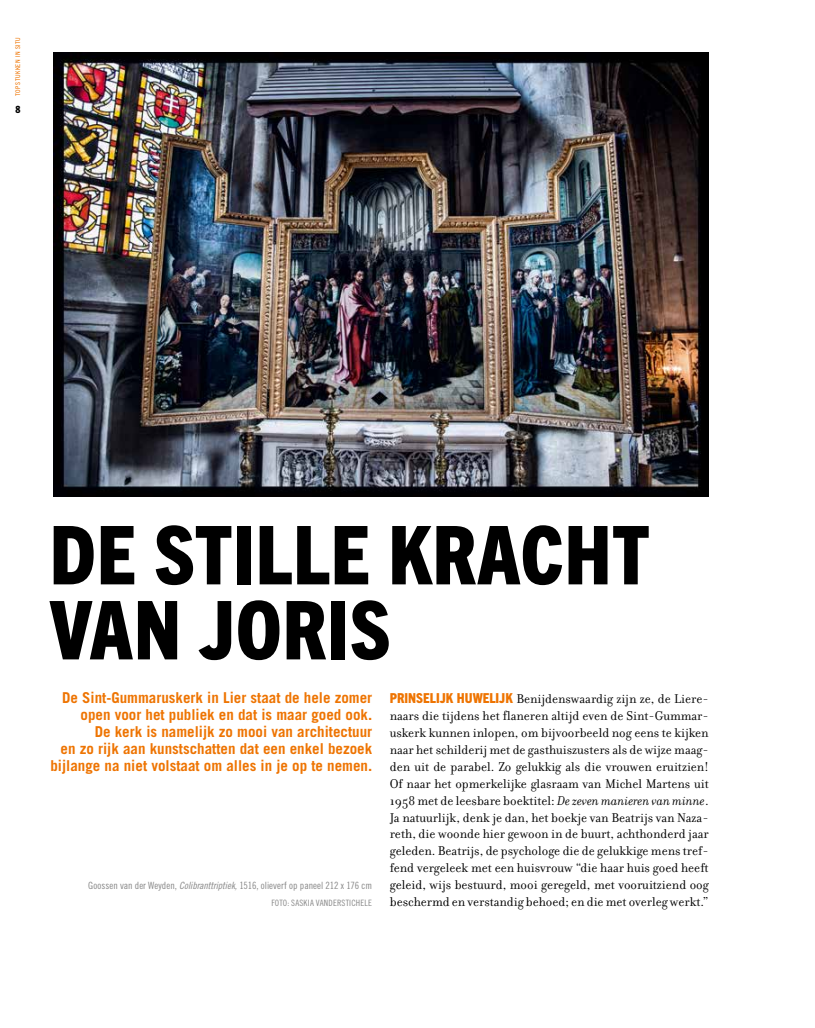
<style>
.page{position:relative;width:815px;height:1028px;background:#fff}
.page>*{position:absolute;margin:0;border:0;box-sizing:border-box;transform-origin:0 0}
.t1{font:800 condensed 81.25px/75px "Trade Gothic Next LT Pro";letter-spacing:.01em;color:#000}
.t2{font:700 15px/16.9px "Trade Gothic LT Std";color:#ee7402;text-align:right}
.t3{font:13.75px/16.9px "Filosofia OT";color:#000;text-align:justify}
.t4{font:10px "Trade Gothic LT Std Cn 18";letter-spacing:-.005em;color:#878787}
.t5{font:800 condensed 10px "Trade Gothic Next LT Pro";color:#000}
.t6{font:8.75px "Trade Gothic LT Std Cn 18";letter-spacing:.02em;color:#878787}
.t7{font:condensed 6.5px "Trade Gothic Next LT Pro";letter-spacing:.08em;color:#ee7402}
.s1{font-family:"Trade Gothic Next LT Pro";font-weight:800;font-stretch:condensed;color:#ee7402}
.s2{font-style:italic}
.s3{font-family:"Trade Gothic LT Std Cn 18 Obl"}
</style>
<div class="page">
<img style="left:53px;top:53px;width:656px;height:443px">
<p class="t7" style="left:13px;top:96px;width:60px;rotate:-90deg">Topstukken in situ</p>
<p class="t5" style="left:15px;top:102px;width:6px">8</p>
<h1 class="t1" style="left:50px;top:512px;width:601px">DE STILLE KRACHT<br>VAN JORIS</h1>
<p class="t2" style="left:50px;top:689px;width:323px">De Sint-Gummaruskerk in Lier staat de hele zomer open voor het publiek en dat is maar goed ook.<br>De kerk is namelijk zo mooi van architectuur<br>en zo rijk aan kunstschatten dat een enkel bezoek bijlange na niet volstaat om alles in je op te nemen.</p>
<p class="t3" style="left:390px;top:691px;width:320px"><span class="s1">PRINSELIJK HUWELIJK</span> Benijdenswaardig zijn ze, de Liere&shy;naars die tijdens het flaneren altijd even de Sint-Gummar&shy;uskerk kunnen inlopen, om bijvoorbeeld nog eens te kijken naar het schilderij met de gasthuiszusters als de wijze maag&shy;den uit de parabel. Zo gelukkig als die vrouwen eruitzien!<br>Of naar het opmerkelijke glasraam van Michel Martens uit 1958 met de leesbare boektitel: <span class="s2">De zeven manieren van minne</span>.<br>Ja natuurlijk, denk je dan, het boekje van Beatrijs van Naza&shy;reth, die woonde hier gewoon in de buurt, achthonderd jaar geleden. Beatrijs, de psychologe die de gelukkige mens tref&shy;fend vergeleek met een huisvrouw “die haar huis goed heeft geleid, wijs bestuurd, mooi geregeld, met vooruitziend oog beschermd en verstandig behoed; en die met overleg werkt.”</p>
<p class="t4" style="left:88px;top:879px;width:285px">Goossen van der Weyden, <span class="s3">Colibranttriptiek,</span> 1516, olieverf op paneel 212 x 176 cm</p>
<p class="t6" style="left:271px;top:897px;width:102px">Foto: Saskia Vanderstichele</p>
</div>
